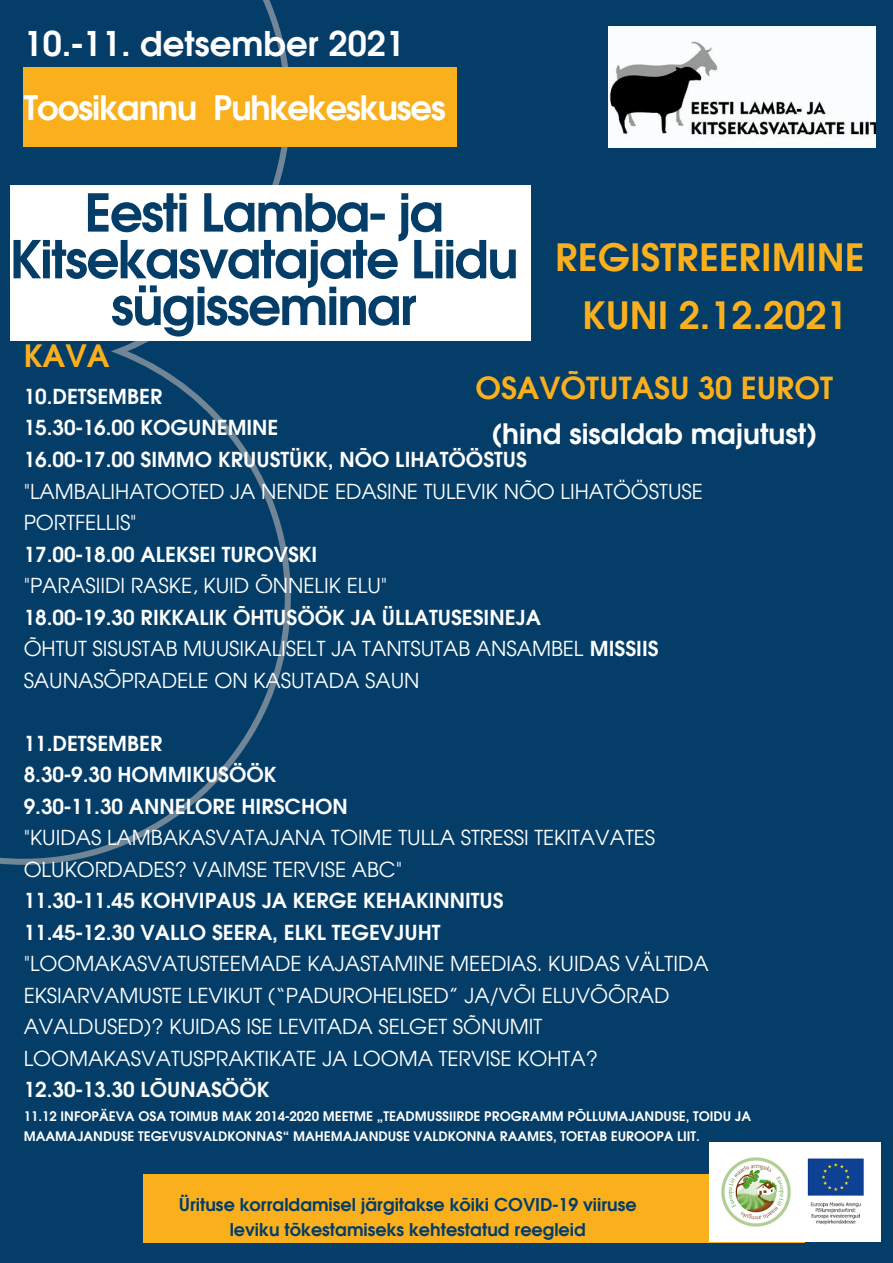
<style>
.page{position:relative;width:893px;height:1263px;background:#033d68}
.page>*{position:absolute;margin:0;border:0;box-sizing:border-box;transform-origin:0 0}
.t1{font:700 51.97px "Evolventa";letter-spacing:-.03em;color:#033d68}
.t2{font:700 37.65px "Evolventa";color:#faaf1d}
.t3{font:700 34.12px "Evolventa";color:#fff}
.t4{font:700 33.75px "Evolventa";letter-spacing:-.03em;color:#fff}
.t5{font:700 30.83px "Evolventa";color:#faaf1d}
.t6{font:700 30.45px "Evolventa";color:#faaf1d}
.t7{font:700 28.2px "Evolventa";color:#fff}
.t8{font:20.7px/31.5px "Evolventa";color:#fff}
.t9{font:700 20.7px "Evolventa";color:#fff}
.t10{font:700 17.62px/24.6px "Evolventa";color:#033d68;text-align:center}
.t11{font:700 13.2px/20.2px "Evolventa";color:#fff}
.s1{font-weight:700}
</style>
<div class="page">
<svg style="left:0;top:0;width:291px;height:865px"></svg>
<div style="left:143px;top:1174px;width:661px;height:68px;background:#faaf1d"></div>
<div style="left:11px;top:185px;width:520px;height:155px;background:#fff"></div>
<div style="left:24px;top:67px;width:433px;height:80px;background:#faaf1d"></div>
<img style="left:609px;top:26px;width:266px;height:121px">
<img style="left:710px;top:1142px;width:170px;height:99px">
<p class="t3" style="left:24px;top:29px;width:383px">10.-11. detsember 2021</p>
<p class="t4" style="left:24px;top:93px;width:423px">Toosikannu Puhkekeskuses</p>
<p class="t1" style="left:84px;top:190px;width:361px">Eesti Lamba- ja</p>
<p class="t1" style="left:10px;top:237px;width:510px">Kitsekasvatajate Liidu</p>
<p class="t1" style="left:111px;top:283px;width:307px">sügisseminar</p>
<p class="t2" style="left:555px;top:241px;width:311px">REGISTREERIMINE</p>
<p class="t2" style="left:582px;top:299px;width:266px">KUNI 2.12.2021</p>
<p class="t5" style="left:24px;top:343px;width:87px">KAVA</p>
<p class="t9" style="left:24px;top:387px;width:140px">10.DETSEMBER</p>
<p class="t9" style="left:24px;top:419px;width:256px">15.30-16.00 KOGUNEMINE</p>
<p class="t9" style="left:24px;top:450px;width:505px">16.00-17.00 SIMMO KRUUSTÜKK, NÕO LIHATÖÖSTUS</p>
<p class="t8" style="left:24px;top:477px;width:680px">"LAMBALIHATOOTED JA NENDE EDASINE TULEVIK NÕO LIHATÖÖSTUSE<br>PORTFELLIS"</p>
<p class="t9" style="left:24px;top:545px;width:295px">17.00-18.00 ALEKSEI TUROVSKI</p>
<p class="t8" style="left:24px;top:571px;width:365px">"PARASIIDI RASKE, KUID ÕNNELIK ELU"</p>
<p class="t9" style="left:24px;top:608px;width:519px">18.00-19.30 RIKKALIK ÕHTUSÖÖK JA ÜLLATUSESINEJA</p>
<p class="t8" style="left:24px;top:634px;width:636px">ÕHTUT SISUSTAB MUUSIKALISELT JA TANTSUTAB ANSAMBEL <span class="s1">MISSIIS</span></p>
<p class="t8" style="left:24px;top:666px;width:397px">SAUNASÕPRADELE ON KASUTADA SAUN</p>
<p class="t6" style="left:475px;top:375px;width:359px">OSAVÕTUTASU 30 EUROT</p>
<p class="t7" style="left:492px;top:421px;width:326px">(hind sisaldab majutust)</p>
<p class="t9" style="left:24px;top:734px;width:140px">11.DETSEMBER</p>
<p class="t9" style="left:24px;top:766px;width:254px">8.30-9.30 HOMMIKUSÖÖK</p>
<p class="t9" style="left:24px;top:797px;width:326px">9.30-11.30 ANNELORE HIRSCHON</p>
<p class="t8" style="left:24px;top:823px;width:633px">"KUIDAS LAMBAKASVATAJANA TOIME TULLA STRESSI TEKITAVATES<br>OLUKORDADES? VAIMSE TERVISE ABC"</p>
<p class="t9" style="left:24px;top:892px;width:481px">11.30-11.45 KOHVIPAUS JA KERGE KEHAKINNITUS</p>
<p class="t9" style="left:24px;top:923px;width:418px">11.45-12.30 VALLO SEERA, ELKL TEGEVJUHT</p>
<p class="t8" style="left:24px;top:949px;width:686px">"LOOMAKASVATUSTEEMADE KAJASTAMINE MEEDIAS. KUIDAS VÄLTIDA EKSIARVAMUSTE LEVIKUT (“PADUROHELISED” JA/VÕI ELUVÕÕRAD AVALDUSED)? KUIDAS ISE LEVITADA SELGET SÕNUMIT LOOMAKASVATUSPRAKTIKATE JA LOOMA TERVISE KOHTA?</p>
<p class="t9" style="left:24px;top:1081px;width:247px">12.30-13.30 LÕUNASÖÖK</p>
<p class="t11" style="left:24px;top:1107px;width:729px">11.12 INFOPÄEVA OSA TOIMUB MAK 2014-2020 MEETME „TEADMUSSIIRDE PROGRAMM PÕLLUMAJANDUSE, TOIDU JA<br>MAAMAJANDUSE TEGEVUSVALDKONNAS“ MAHEMAJANDUSE VALDKONNA RAAMES, TOETAB EUROOPA LIIT.</p>
<p class="t10" style="left:179px;top:1194px;width:459px">Ürituse korraldamisel järgitakse kõiki COVID-19 viiruse leviku tõkestamiseks kehtestatud reegleid</p>
</div>
